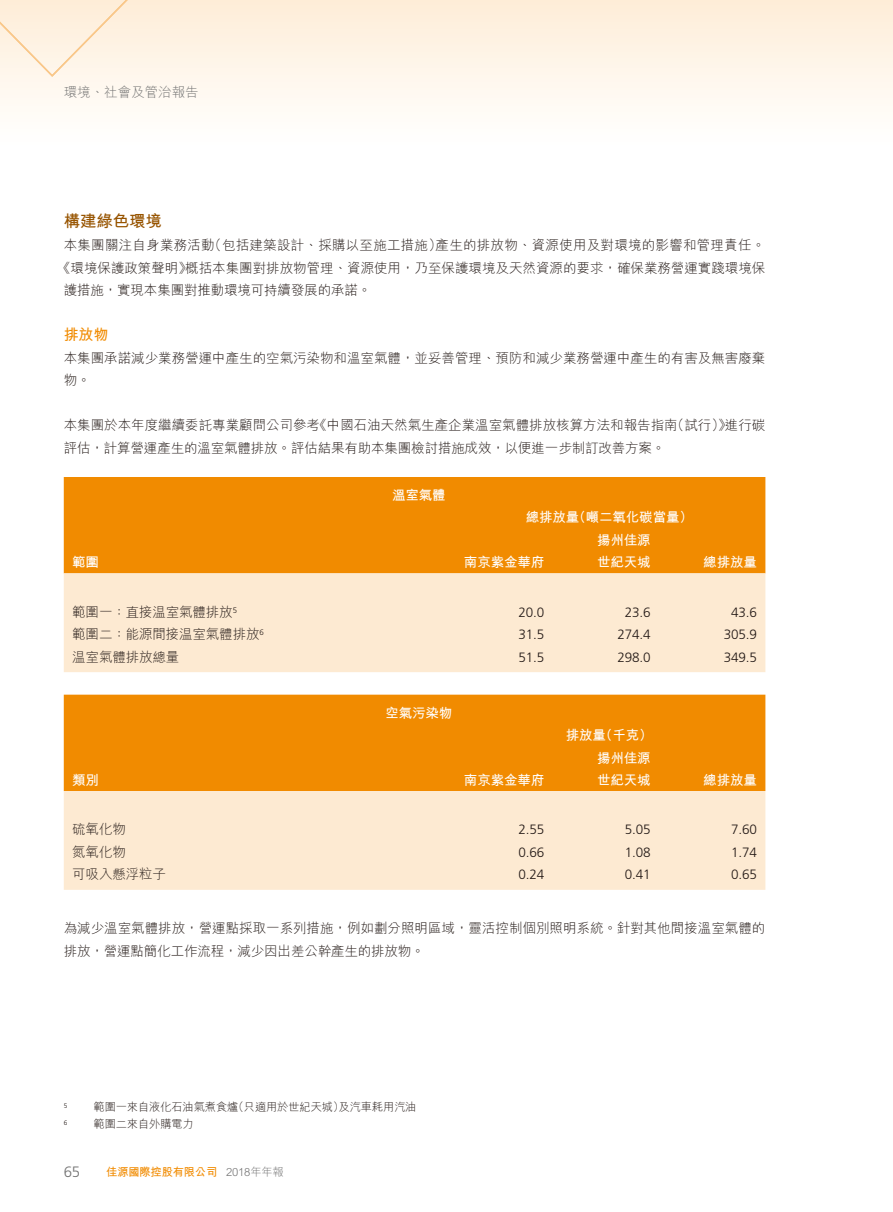
<style>
.page{position:relative;width:893px;height:1212px;background:#fff}
.page>*{position:absolute;margin:0;border:0;box-sizing:border-box;transform-origin:0 0}
.t1{font:16.5px "M Hei HK Bold E Ten B5 H";letter-spacing:-.01em;color:#975400}
.t2{font:15px "M Hei HK Bold E Ten B5 H";color:#f18b00}
.t3{font:300 15px "Frutiger LT Std";color:#717171}
.t4{font:13.5px/22.5px "M Hei HK Light E Ten B5 H";color:#231916}
.t5{font:300 13.5px "Frutiger LT Std";letter-spacing:-.01em;color:#231916}
.t6{font:13.5px/22.5px "M Hei HK Bold E Ten B5 H";letter-spacing:-.01em;color:#fff}
.t7{font:13.5px "M Hei HK Light E Ten B5 H";letter-spacing:.02em;color:#231916}
.t8{font:13.5px "M Hei HK Light E Ten B5 H";color:#717171}
.t9{font:11.25px "M Hei HK Light E Ten B5 H";letter-spacing:-.01em;color:#231916}
.t10{font:11.25px "M Hei HK Bold E Ten B5 H";letter-spacing:-.015em;color:#f18b00}
.t11{font:300 6.6px "Frutiger LT Std";color:#231916}
.s1{font-family:"M Hei HK Light E Ten B5 H";color:#717171}
</style>
<div class="page">
<div style="left:0;top:0;width:893px;height:149px;background:linear-gradient(to bottom,#feedd8,#fff)"></div>
<svg style="left:0;top:0;width:171px;height:78px;background:#fdf0df"></svg>
<div style="left:64px;top:477px;width:701px;height:96px;background:#f18b00"></div>
<div style="left:64px;top:573px;width:701px;height:99px;background:#fdead2"></div>
<div style="left:64px;top:695px;width:701px;height:96px;background:#f18b00"></div>
<div style="left:64px;top:791px;width:701px;height:99px;background:#fdead2"></div>
<p class="t8" style="left:64px;top:87px;width:136px">環境、社會及管治報告</p>
<p class="t1" style="left:64px;top:215px;width:100px">構建綠色環境</p>
<p class="t7" style="left:64px;top:240px;width:703px">本集團關注自身業務活動（包括建築設計、採購以至施工措施）產生的排放物、資源使用及對環境的影響和管理責任。</p>
<p class="t4" style="left:57px;top:258px;width:710px">《環境保護政策聲明》概括本集團對排放物管理、資源使用，乃至保護環境及天然資源的要求，確保業務營運實踐環境保</p>
<p class="t4" style="left:64px;top:281px;width:309px">護措施，實現本集團對推動環境可持續發展的承諾。</p>
<p class="t2" style="left:64px;top:329px;width:46px">排放物</p>
<p class="t4" style="left:64px;top:348px;width:703px">本集團承諾減少業務營運中產生的空氣污染物和溫室氣體，並妥善管理、預防和減少業務營運中產生的有害及無害廢棄物。</p>
<p class="t4" style="left:64px;top:416px;width:703px">本集團於本年度繼續委託專業顧問公司參考《中國石油天然氣生產企業溫室氣體排放核算方法和報告指南（試行）》進行碳評估，計算營運產生的溫室氣體排放。評估結果有助本集團檢討措施成效，以便進一步制訂改善方案。</p>
<p class="t6" style="left:392px;top:485px;width:55px">溫室氣體</p>
<p class="t6" style="left:526px;top:508px;width:169px">總排放量（噸二氧化碳當量）</p>
<p class="t6" style="left:72px;top:553px;width:28px">範圍</p>
<p class="t6" style="left:464px;top:553px;width:82px">南京紫金華府</p>
<p class="t6" style="left:597px;top:530px;width:55px">揚州佳源世紀天城</p>
<p class="t6" style="left:703px;top:553px;width:55px">總排放量</p>
<p class="t4" style="left:72px;top:602px;width:166px">範圍一：直接温室氣體排放<sup>5</sup></p>
<p class="t5" style="left:518px;top:605px;width:27px">20.0</p>
<p class="t5" style="left:625px;top:605px;width:27px">23.6</p>
<p class="t5" style="left:731px;top:605px;width:27px">43.6</p>
<p class="t4" style="left:72px;top:625px;width:193px">範圍二：能源間接温室氣體排放<sup>6</sup></p>
<p class="t5" style="left:518px;top:628px;width:27px">31.5</p>
<p class="t5" style="left:617px;top:628px;width:35px">274.4</p>
<p class="t5" style="left:724px;top:628px;width:35px">305.9</p>
<p class="t4" style="left:72px;top:647px;width:109px">温室氣體排放總量</p>
<p class="t5" style="left:518px;top:650px;width:27px">51.5</p>
<p class="t5" style="left:617px;top:650px;width:35px">298.0</p>
<p class="t5" style="left:724px;top:650px;width:35px">349.5</p>
<p class="t6" style="left:385px;top:703px;width:68px">空氣污染物</p>
<p class="t6" style="left:72px;top:770px;width:28px">類別</p>
<p class="t6" style="left:464px;top:770px;width:82px">南京紫金華府</p>
<p class="t6" style="left:566px;top:725px;width:88px">排放量（千克）</p>
<p class="t6" style="left:597px;top:748px;width:55px">揚州佳源世紀天城</p>
<p class="t6" style="left:703px;top:770px;width:55px">總排放量</p>
<p class="t4" style="left:72px;top:820px;width:55px">硫氧化物</p>
<p class="t5" style="left:518px;top:823px;width:27px">2.55</p>
<p class="t5" style="left:625px;top:823px;width:27px">5.05</p>
<p class="t5" style="left:731px;top:823px;width:27px">7.60</p>
<p class="t4" style="left:72px;top:842px;width:55px">氮氧化物</p>
<p class="t5" style="left:518px;top:845px;width:27px">0.66</p>
<p class="t5" style="left:625px;top:845px;width:27px">1.08</p>
<p class="t5" style="left:731px;top:845px;width:27px">1.74</p>
<p class="t4" style="left:72px;top:865px;width:95px">可吸入懸浮粒子</p>
<p class="t5" style="left:518px;top:868px;width:27px">0.24</p>
<p class="t5" style="left:625px;top:868px;width:27px">0.41</p>
<p class="t5" style="left:731px;top:868px;width:27px">0.65</p>
<p class="t4" style="left:64px;top:918px;width:703px">為減少溫室氣體排放，營運點採取一系列措施，例如劃分照明區域，靈活控制個別照明系統。針對其他間接溫室氣體的排放，營運點簡化工作流程，減少因出差公幹產生的排放物。</p>
<p class="t11" style="left:64px;top:1103px;width:5px">5</p>
<p class="t9" style="left:94px;top:1103px;width:324px">範圍一來自液化石油氣煮食爐（只適用於世紀天城）及汽車耗用汽油</p>
<p class="t11" style="left:64px;top:1119px;width:5px">6</p>
<p class="t9" style="left:94px;top:1119px;width:102px">範圍二來自外購電力</p>
<p class="t3" style="left:64px;top:1164px;width:18px">65</p>
<p class="t10" style="left:106px;top:1167px;width:179px">佳源國際控股有限公司 <span class="s1">2018年年報</span></p>
</div>
